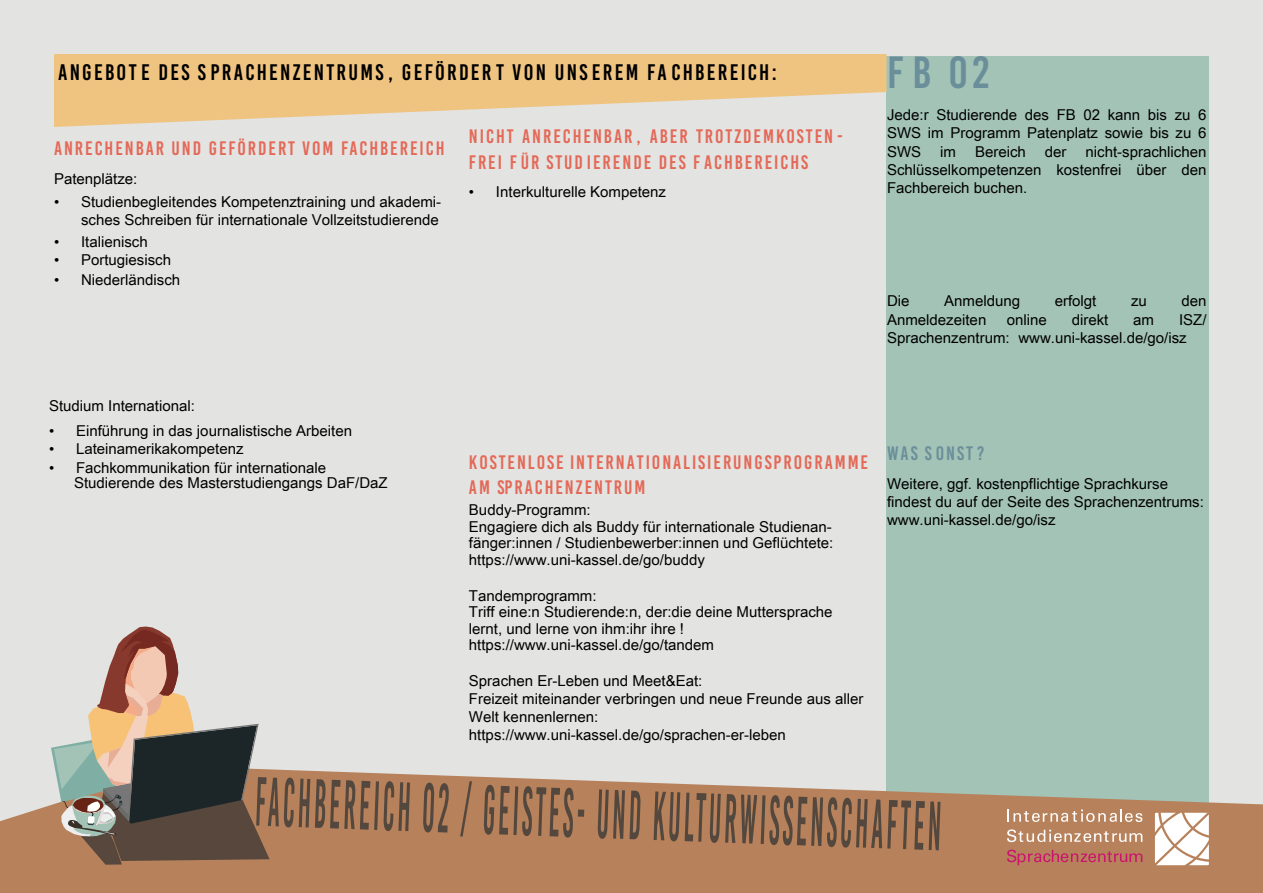
<style>
.page{position:relative;width:1263px;height:893px;background:#e3e3e2}
.page>*{position:absolute;margin:0;border:0;box-sizing:border-box;transform-origin:0 0}
.t1{font:45px "Bebas Kai";color:#6b8f9a}
.t2{font:22.5px "Bebas Kai";letter-spacing:.1em;color:#000}
.t3{font:19.5px/25.2px "Bebas Kai";letter-spacing:.1em;color:#e46957}
.t4{font:19.5px "Bebas Kai";letter-spacing:.1em;color:#6b8f9a}
.t5{font:15px/18px "Arial Unicode MS";color:#000}
.t6{font:15px "Arial";color:#000}
.s1{font-family:"Arial Unicode MS"}
</style>
<div class="page">
<div style="left:886px;top:56px;width:323px;height:784px;background:#a3c3b7"></div>
<svg style="left:0;top:769px;width:1263px;height:124px;fill:#b7825b"></svg>
<svg style="left:51px;top:626px;width:219px;height:239px"></svg>
<svg style="left:1007px;top:809px;width:135px;height:13px;background:#c8a082"></svg>
<svg style="left:1007px;top:829px;width:135px;height:13px;background:#c8a183"></svg>
<svg style="left:1007px;top:850px;width:135px;height:15px;background:#bb675f"></svg>
<svg style="left:1155px;top:813px;width:55px;height:52px;background:#efe4dc"></svg>
<svg style="left:256px;top:777px;width:684px;height:73px;background:#a0795c"></svg>
<svg style="left:54px;top:54px;width:832px;height:73px;fill:#efc481"></svg>
<h2 class="t2" style="left:58px;top:60px;width:720px">ANGEBOTE DES SPRACHENZENTRUMS, GEFÖRDERT VON UNSEREM FACHBEREICH:</h2>
<h3 class="t3" style="left:54px;top:136px;width:392px">ANRECHENBAR UND GEFÖRDERT VOM FACHBEREICH</h3>
<p class="t5" style="left:54px;top:169px;width:85px">Patenplätze:</p>
<p class="t5" style="left:54px;top:192px;width:389px;text-align:right">• Studienbegleitendes Kompetenztraining und akademi&shy;sches Schreiben für internationale Vollzeitstudierende</p>
<p class="t5" style="left:54px;top:232px;width:95px">• Italienisch</p>
<p class="t5" style="left:54px;top:250px;width:119px">• Portugiesisch</p>
<p class="t5" style="left:54px;top:270px;width:128px">• Niederländisch</p>
<h3 class="t3" style="left:469px;top:124px;width:375px">NICHT ANRECHENBAR, ABER TROTZDEMKOSTEN-<br>FREI FÜR STUDIERENDE DES FACHBEREICHS</h3>
<p class="t5" style="left:469px;top:182px;width:199px">• Interkulturelle Kompetenz</p>
<p class="t1" style="left:887px;top:48px;width:104px">FB 02</p>
<p class="t5" style="left:887px;top:106px;width:321px;text-align:justify">Jede:r Studierende des FB 02 kann bis zu 6<br>SWS im Programm Patenplatz sowie bis zu 6<br>SWS</p>
<p class="t5" style="left:887px;top:142px;width:321px;text-align:justify;text-indent:198px">nicht-sprachlichen Schlüsselkompetenzen kostenfrei über den Fachbereich buchen.</p>
<p class="t5" style="left:940px;top:142px;width:17px">im</p>
<p class="t5" style="left:975px;top:142px;width:52px">Bereich</p>
<p class="t5" style="left:1045px;top:142px;width:23px">der</p>
<p class="t5" style="left:887px;top:291px;width:24px">Die</p>
<p class="t5" style="left:944px;top:291px;width:77px">Anmeldung</p>
<p class="t5" style="left:1055px;top:291px;width:43px">erfolgt</p>
<p class="t5" style="left:1131px;top:291px;width:17px">zu</p>
<p class="t5" style="left:1181px;top:291px;width:27px">den</p>
<p class="t5" style="left:887px;top:310px;width:101px">Anmeldezeiten</p>
<p class="t5" style="left:1007px;top:310px;width:42px">online</p>
<p class="t5" style="left:1072px;top:310px;width:38px">direkt</p>
<p class="t5" style="left:1133px;top:310px;width:22px">am</p>
<p class="t5" style="left:887px;top:310px;width:321px;line-height:18.5px;text-indent:292px">ISZ/<br>Sprachenzentrum: www.uni-kassel.de/go/isz</p>
<p class="t5" style="left:49px;top:397px;width:147px">Studium International:</p>
<p class="t6" style="left:49px;top:439px;width:196px"><span class="s1">•</span> Lateinamerikakompetenz</p>
<p class="t5" style="left:49px;top:421px;width:304px">• Einführung in das journalistische Arbeiten</p>
<p class="t5" style="left:74px;top:459px;width:315px;line-height:15.6px;text-indent:-25px">• Fachkommunikation für internationale<br>Studierende des Masterstudiengangs DaF/DaZ</p>
<h3 class="t3" style="left:469px;top:451px;width:401px;line-height:24.3px">KOSTENLOSE INTERNATIONALISIERUNGSPROGRAMME<br>AM SPRACHENZENTRUM</h3>
<p class="t5" style="left:469px;top:501px;width:366px;line-height:16.5px">Buddy-Programm:<br>Engagiere dich als Buddy für internationale Studienan&shy;fänger:innen / Studienbewerber:innen und Geflüchtete: https://www.uni-kassel.de/go/buddy</p>
<p class="t5" style="left:469px;top:587px;width:365px;line-height:16.6px">Tandemprogramm:<br>Triff eine:n Studierende:n, der:die deine Muttersprache lernt, und lerne von ihm:ihr ihre ! https://www.uni-kassel.de/go/tandem</p>
<p class="t5" style="left:469px;top:671px;width:396px">Sprachen Er-Leben und Meet&amp;Eat:<br>Freizeit miteinander verbringen und neue Freunde aus aller Welt kennenlernen: https://www.uni-kassel.de/go/sprachen-er-leben</p>
<p class="t4" style="left:887px;top:443px;width:99px">WAS SONST ?</p>
<p class="t5" style="left:887px;top:474px;width:318px">Weitere, ggf. kostenpflichtige Sprachkurse findest du auf der Seite des Sprachenzentrums: www.uni-kassel.de/go/isz</p>
</div>
